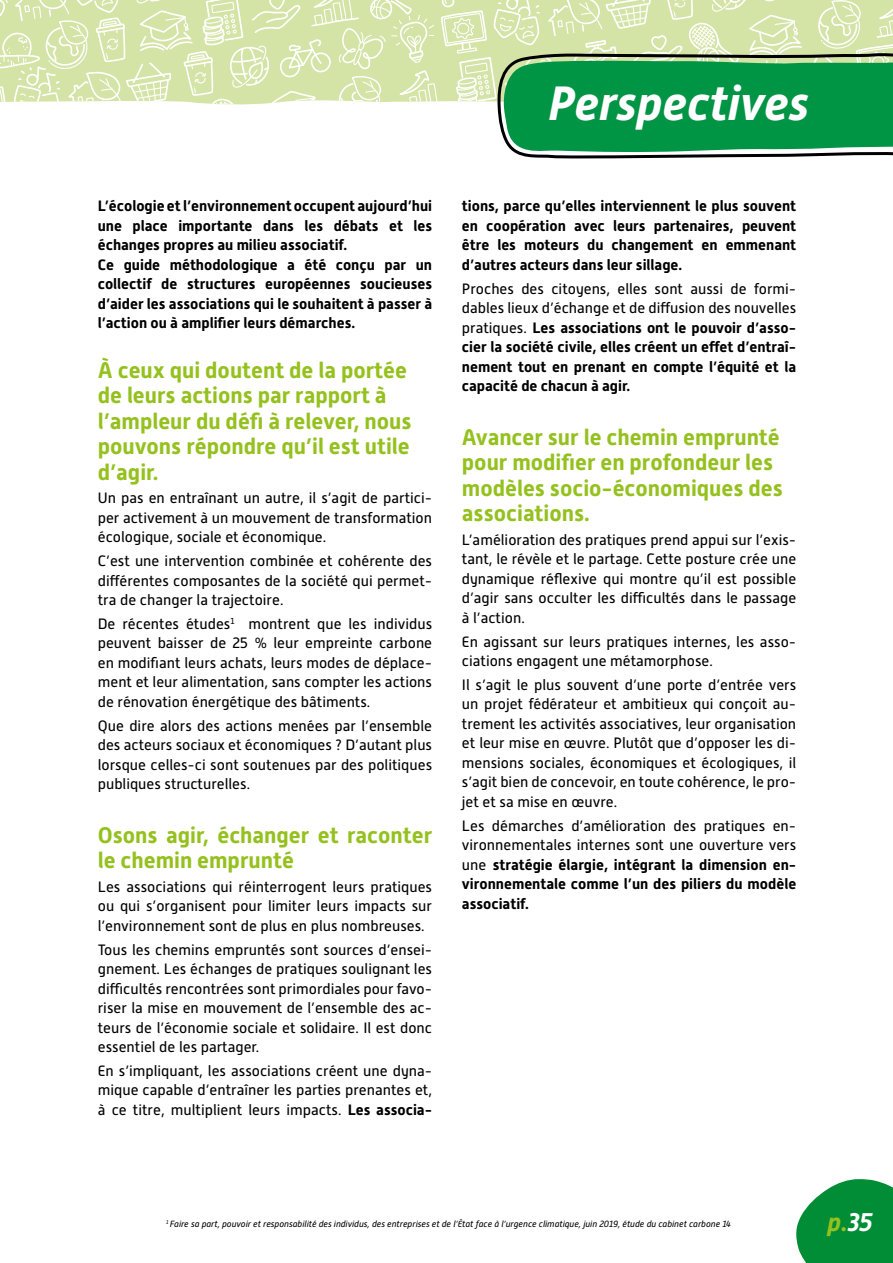
<style>
.page{position:relative;width:893px;height:1263px;background:#fff}
.page>*{position:absolute;margin:0;border:0;box-sizing:border-box;transform-origin:0 0}
.t1{font:italic 700 48px "Alwyn New";color:#fff}
.t2{font:italic 700 25.5px "Alwyn New";color:#95c11f}
.t3{font:700 22.5px/25.5px "Alwyn New";color:#95c11f}
.t4{font:15px/19.5px "Alwyn New";color:#000;text-align:justify}
.t5{font:700 15px/19.5px "Alwyn New";color:#000;text-align:justify}
.t6{font:italic 9px "Alwyn New";color:#000}
.s1{font-weight:700}
.s2{font-weight:400}
.s3{color:#fff}
</style>
<div class="page">
<svg style="left:796px;top:1179px;width:97px;height:84px;background:#229c50"></svg>
<svg style="left:0;top:0;width:893px;height:159px"></svg>
<p class="t5" style="left:98px;top:196px;width:336px;text-align:left">L’écologie et l’environnement occupent aujourd’hui une place importante dans les débats et les échanges propres au milieu associatif.<br>Ce guide méthodologique a été conçu par un collectif de structures européennes soucieuses d’aider les associations qui le souhaitent à passer à l’action ou à amplifier leurs démarches.</p>
<h3 class="t3" style="left:98px;top:357px;width:315px">À ceux qui doutent de la portée de leurs actions par rapport à l’ampleur du défi à relever, nous pouvons répondre qu’il est utile d’agir.</h3>
<p class="t4" style="left:98px;top:488px;width:336px">Un pas en entraînant un autre, il s’agit de partici&shy;per activement à un mouvement de transformation écologique, sociale et économique.</p>
<p class="t4" style="left:98px;top:551px;width:336px">C’est une intervention combinée et cohérente des différentes composantes de la société qui permet&shy;tra de changer la trajectoire.</p>
<p class="t4" style="left:98px;top:614px;width:336px">De récentes études<sup>1</sup> montrent que les individus peuvent baisser de 25 % leur empreinte carbone en modifiant leurs achats, leurs modes de déplace&shy;ment et leur alimentation, sans compter les actions de rénovation énergétique des bâtiments.</p>
<p class="t4" style="left:98px;top:716px;width:336px">Que dire alors des actions menées par l’ensemble des acteurs sociaux et économiques ? D’autant plus lorsque celles-ci sont soutenues par des politiques publiques structurelles.</p>
<h3 class="t3" style="left:98px;top:822px;width:336px">Osons agir, échanger et raconter le chemin emprunté</h3>
<p class="t4" style="left:98px;top:877px;width:336px">Les associations qui réinterrogent leurs pratiques ou qui s’organisent pour limiter leurs impacts sur l’environnement sont de plus en plus nombreuses.</p>
<p class="t4" style="left:98px;top:940px;width:336px">Tous les chemins empruntés sont sources d’ensei&shy;gnement. Les échanges de pratiques soulignant les difficultés rencontrées sont primordiales pour favo&shy;riser la mise en mouvement de l’ensemble des ac&shy;teurs de l’économie sociale et solidaire. Il est donc essentiel de les partager.</p>
<p class="t4" style="left:98px;top:1061px;width:336px">En s’impliquant, les associations créent une dyna&shy;mique capable d’entraîner les parties prenantes et, à ce titre, multiplient leurs impacts. <span class="s1">Les associa-</span></p>
<h1 class="t1" style="left:548px;top:76px;width:262px">Perspectives</h1>
<p class="t5" style="left:462px;top:196px;width:336px">tions, parce qu’elles interviennent le plus souvent en coopération avec leurs partenaires, peuvent être les moteurs du changement en emmenant d’autres acteurs dans leur sillage.</p>
<p class="t5" style="left:462px;top:279px;width:336px"><span class="s2">Proches des citoyens, elles sont aussi de formi&shy;dables lieux d’échange et de diffusion des nouvelles pratiques.</span> Les associations ont le pouvoir d’asso&shy;cier la société civile, elles créent un effet d’entraî&shy;nement tout en prenant en compte l’équité et la capacité de chacun à agir.</p>
<h3 class="t3" style="left:462px;top:424px;width:322px">Avancer sur le chemin emprunté pour modifier en profondeur les modèles socio-économiques des associations.</h3>
<p class="t4" style="left:462px;top:530px;width:336px">L’amélioration des pratiques prend appui sur l’exis&shy;tant, le révèle et le partage. Cette posture crée une dynamique réflexive qui montre qu’il est possible d’agir sans occulter les difficultés dans le passage à l’action.</p>
<p class="t4" style="left:462px;top:632px;width:336px">En agissant sur leurs pratiques internes, les asso&shy;ciations engagent une métamorphose.</p>
<p class="t4" style="left:462px;top:675px;width:336px">Il s’agit le plus souvent d’une porte d’entrée vers un projet fédérateur et ambitieux qui conçoit au&shy;trement les activités associatives, leur organisation et leur mise en œuvre. Plutôt que d’opposer les di&shy;mensions sociales, économiques et écologiques, il s’agit bien de concevoir, en toute cohérence, le pro&shy;jet et sa mise en œuvre.</p>
<p class="t5" style="left:462px;top:816px;width:336px"><span class="s2">Les démarches d’amélioration des pratiques en&shy;vironnementales internes sont une ouverture vers une</span> stratégie élargie, intégrant la dimension en&shy;vironnementale comme l’un des piliers du modèle associatif.</p>
<p class="t6" style="left:166px;top:1219px;width:567px"><sup>1</sup> Faire sa part, pouvoir et responsabilité des individus, des entreprises et de l’État face à l’urgence climatique, juin 2019, étude du cabinet carbone 14</p>
<h2 class="t2" style="left:828px;top:1208px;width:46px">p.<span class="s3">35</span></h2>
</div>
